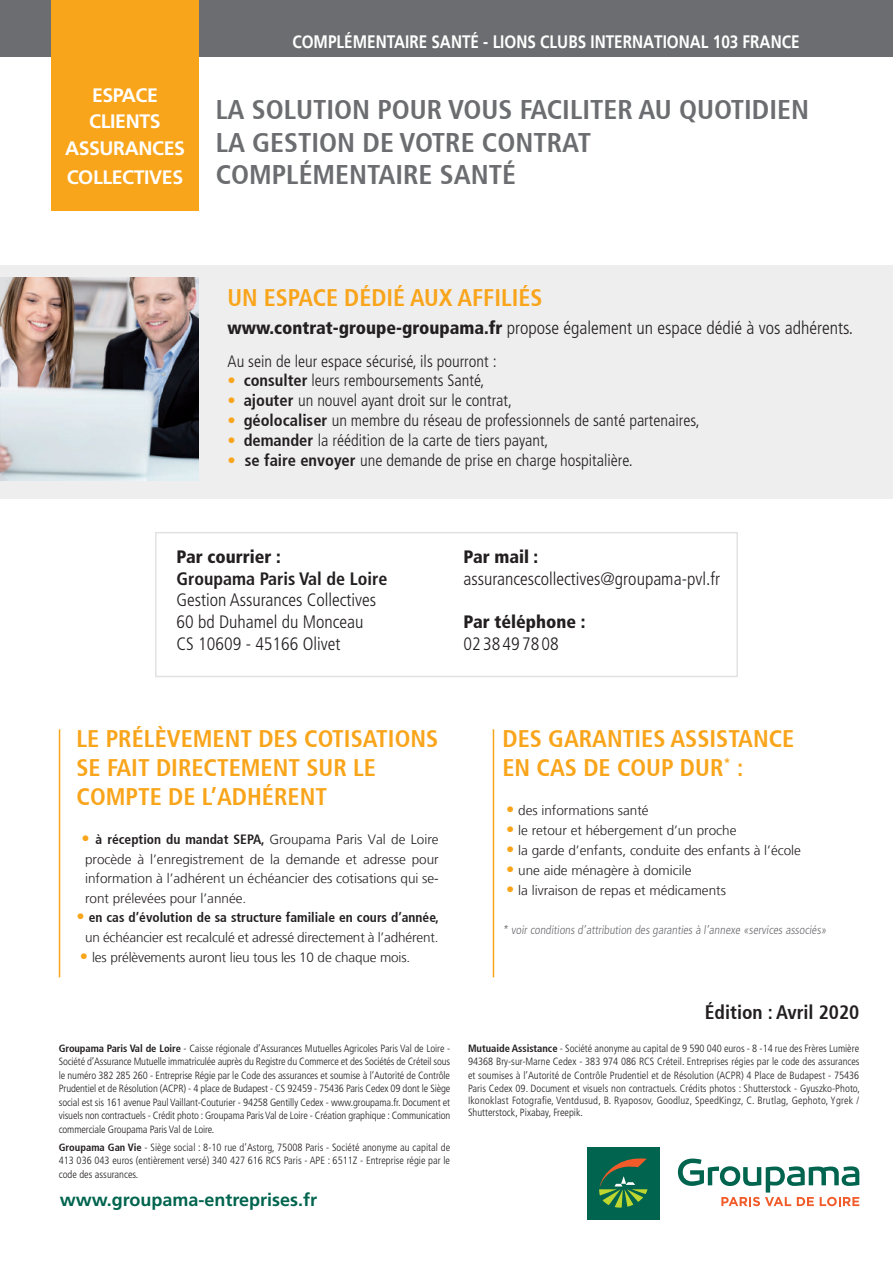
<style>
.page{position:relative;width:893px;height:1263px;background:#fff}
.page>*{position:absolute;margin:0;border:0;box-sizing:border-box;transform-origin:0 0}
.t1{font:700 condensed 27px/32.4px "Frutiger 67";color:#6c6d70}
.t2{font:700 condensed 24px/28.8px "Frutiger 67";color:#f9a51b}
.t3{font:700 19.5px/26.1px "Frutiger LT Std";letter-spacing:-.02em;color:#fff;text-align:center}
.t4{font:700 condensed 19.5px "Frutiger 67";color:#231f20}
.t5{font:300 condensed 18px/21.6px "Frutiger LT Std";color:#231f20}
.t6{font:700 18px "Frutiger LT";color:#fff;scale:.85 1}
.t7{font:900 condensed 18px "Frutiger LT Std";color:#231f20}
.t8{font:700 18px "Frutiger LT Std";color:#00644e}
.t9{font:700 condensed 18px "Frutiger LT Std";color:#231f20}
.t10{font:300 condensed 16.5px "Frutiger LT Std";color:#231f20}
.t11{font:300 13.5px/19.5px "Frutiger LT";color:#231f20;text-align:justify}
.t12{font:700 condensed 13.5px "Frutiger 67";color:#231f20}
.t13{font:300 condensed 12px "Frutiger LT Std";color:#6c6d70}
.t14{font:300 condensed 10.5px/13.5px "Frutiger LT Std";color:#231f20;text-align:justify}
.s1{font-weight:900}
.s2{color:#f9a51b}
.s3{font-family:"Frutiger 67";font-weight:700}
.s4{font-family:"Frutiger LT Std";font-weight:300;font-size:16.5px;color:#f9a51b}
.s5{font-family:"Frutiger LT";font-weight:300;font-stretch:normal}
.s6{font-family:"Frutiger LT Std";font-stretch:condensed;font-size:16.5px;color:#f9a51b}
</style>
<div class="page">
<div style="left:0;top:0;width:694px;height:56px;background:#6c6d70"></div>
<div style="left:587px;top:1147px;width:73px;height:73px;background:#00644e"></div>
<svg style="left:599px;top:1158px;width:48px;height:49px"></svg>
<svg style="left:678px;top:1158px;width:181px;height:48px"></svg>
<div style="left:199px;top:0;width:694px;height:56px;background:#6c6d70"></div>
<div style="left:51px;top:0;width:148px;height:211px;background:#f9a51b"></div>
<div style="left:0;top:265px;width:893px;height:233px;background:#eeeeef"></div>
<img style="left:0;top:278px;width:199px;height:202px">
<hr style="left:59px;top:729px;width:1px;height:248px;background:#f9a51b">
<hr style="left:493px;top:729px;width:1px;height:248px;background:#f9a51b">
<h3 class="t6" style="left:74px;top:31px;width:643px">COMPLÉMENTAIRE SANTÉ 2020 - LIONS CLUBS INTER ATIONAL 103 FRANCE</h3>
<h3 class="t6" style="left:292px;top:31px;width:598px">COMPLÉMENTAIRE SANTÉ - LIONS CLUBS INTERNATIONAL 103 FRANCE</h3>
<h3 class="t3" style="left:65px;top:83px;width:122px">ESPACE<br>CLIENTS<br>ASSURANCES</h3>
<h3 class="t3" style="left:67px;top:164px;width:118px">COLLECTIVES</h3>
<h1 class="t1" style="left:216px;top:94px;width:595px">LA SOLUTION POUR VOUS FACILITER AU QUOTIDIEN<br>LA GESTION DE VOTRE CONTRAT<br>COMPLÉMENTAIRE SANTÉ</h1>
<h2 class="t2" style="left:227px;top:283px;width:316px">UN ESPACE DÉDIÉ AUX AFFILIÉS</h2>
<h3 class="t5" style="left:227px;top:317px;width:627px"><span class="s1">www.contrat-groupe-groupama.fr</span> propose également un espace dédié à vos adhérents.</h3>
<h3 class="t10" style="left:227px;top:351px;width:271px">Au sein de leur espace sécurisé, ils pourront :</h3>
<h3 class="t10" style="left:227px;top:371px;width:259px"><span class="s2">•</span> <span class="s3">consulter</span> leurs remboursements Santé,</h3>
<h3 class="t10" style="left:227px;top:391px;width:286px"><span class="s2">•</span> <span class="s3">ajouter</span> un nouvel ayant droit sur le contrat,</h3>
<h3 class="t10" style="left:227px;top:411px;width:474px"><span class="s2">•</span> <span class="s3">géolocaliser</span> un membre du réseau de professionnels de santé partenaires,</h3>
<h3 class="t10" style="left:227px;top:431px;width:323px"><span class="s2">•</span> <span class="s3">demander</span> la réédition de la carte de tiers payant,</h3>
<h3 class="t10" style="left:227px;top:450px;width:407px"><span class="s2">•</span> <span class="s3">se faire envoyer</span> une demande de prise en charge hospitalière.</h3>
<h3 class="t7" style="left:177px;top:546px;width:106px">Par courrier :</h3>
<h3 class="t9" style="left:177px;top:568px;width:212px">Groupama Paris Val de Loire</h3>
<h3 class="t5" style="left:177px;top:590px;width:201px">Gestion Assurances Collectives<br>60 bd Duhamel du Monceau<br>CS 10609 - 45166 Olivet</h3>
<h3 class="t7" style="left:463px;top:546px;width:76px">Par mail :</h3>
<h3 class="t5" style="left:463px;top:568px;width:258px">assurancescollectives@groupama-pvl.fr</h3>
<h3 class="t7" style="left:463px;top:611px;width:124px">Par téléphone :</h3>
<h3 class="t5" style="left:463px;top:633px;width:97px">02 38 49 78 08</h3>
<h2 class="t2" style="left:77px;top:724px;width:363px">LE PRÉLÈVEMENT DES COTISATIONS<br>SE FAIT DIRECTEMENT SUR LE<br>COMPTE DE L’ADHÉRENT</h2>
<p class="t12" style="left:82px;top:831px;width:359px"><span class="s4">•</span> à réception du mandat SEPA, <span class="s5">Groupama Paris Val de Loire</span></p>
<p class="t11" style="left:85px;top:849px;width:355px">procède à l’enregistrement de la demande et adresse pour information à l’adhérent un échéancier des cotisations qui se&shy;ront prélevées pour l’année.</p>
<p class="t12" style="left:77px;top:910px;width:364px"><span class="s4">•</span> en cas d’évolution de sa structure familiale en cours d’année,</p>
<p class="t11" style="left:85px;top:928px;width:355px">un échéancier est recalculé et adressé directement à l’adhérent.</p>
<p class="t11" style="left:80px;top:947px;width:332px"><span class="s6">•</span> les prélèvements auront lieu tous les 10 de chaque mois.</p>
<p class="t14" style="left:59px;top:1042px;width:393px"><span class="s3">Groupama Paris Val de Loire</span> - Caisse régionale d’Assurances Mutuelles Agricoles Paris Val de Loire - Société d’Assurance Mutuelle immatriculée auprès du Registre du Commerce et des Sociétés de Créteil sous le numéro 382 285 260 - Entreprise Régie par le Code des assurances et soumise à l’Autorité de Contrôle Prudentiel et de Résolution (ACPR) - 4 place de Budapest - CS 92459 - 75436 Paris Cedex 09 dont le Siège social est sis 161 avenue Paul Vaillant-Couturier - 94258 Gentilly Cedex - www.groupama.fr. Document et visuels non contractuels - Crédit photo : Groupama Paris Val de Loire - Création graphique : Communication commerciale Groupama Paris Val de Loire.</p>
<p class="t14" style="left:59px;top:1140px;width:393px"><span class="s3">Groupama Gan Vie</span> - Siège social : 8-10 rue d’Astorg, 75008 Paris - Société anonyme au capital de 413 036 043 euros (entièrement versé) 340 427 616 RCS Paris - APE : 6511Z - Entreprise régie par le code des assurances.</p>
<h3 class="t8" style="left:60px;top:1189px;width:259px">www.groupama-entreprises.fr</h3>
<h2 class="t2" style="left:502px;top:724px;width:293px">DES GARANTIES ASSISTANCE<br>EN CAS DE COUP DUR<sup>*</sup> :</h2>
<p class="t11" style="left:506px;top:801px;width:144px"><span class="s6">•</span> des informations santé</p>
<p class="t11" style="left:506px;top:821px;width:232px"><span class="s6">•</span> le retour et hébergement d’un proche</p>
<p class="t11" style="left:506px;top:841px;width:297px"><span class="s6">•</span> la garde d’enfants, conduite des enfants à l’école</p>
<p class="t11" style="left:506px;top:860px;width:187px"><span class="s6">•</span> une aide ménagère à domicile</p>
<p class="t11" style="left:506px;top:880px;width:221px"><span class="s6">•</span> la livraison de repas et médicaments</p>
<p class="t13" style="left:502px;top:923px;width:327px">* voir conditions d’attribution des garanties à l’annexe «services associés»</p>
<h3 class="t4" style="left:705px;top:1000px;width:156px">Édition : Avril 2020</h3>
<p class="t14" style="left:468px;top:1042px;width:393px"><span class="s3">Mutuaide Assistance</span> - Société anonyme au capital de 9 590 040 euros - 8 -14 rue des Frères Lumière 94368 Bry-sur-Marne Cedex - 383 974 086 RCS Créteil. Entreprises régies par le code des assurances et soumises à l’Autorité de Contrôle Prudentiel et de Résolution (ACPR) 4 Place de Budapest - 75436<br>Paris Cedex 09. Document et visuels non contractuels. Crédits photos : Shutterstock - Gyuszko-Photo,</p>
<p class="t14" style="left:468px;top:1095px;width:393px;line-height:12px">Ikonoklast Fotografie, Ventdusud, B. Ryaposov, Goodluz, SpeedKingz, C. Brutlag, Gephoto, Ygrek /<br>Shutterstock, Pixabay, Freepik.</p>
</div>
